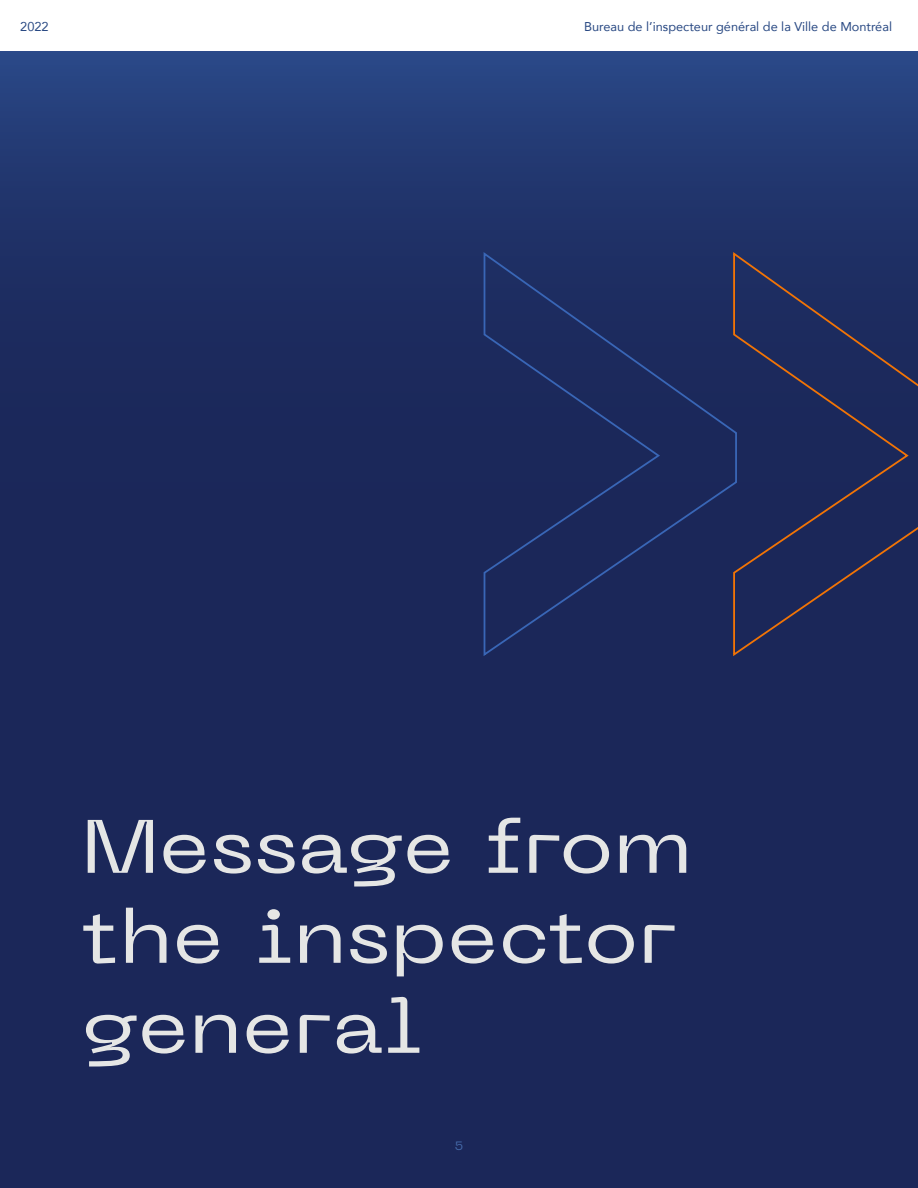
<style>
.page{position:relative;width:918px;height:1188px;background:#1b2759}
.page>*{position:absolute;margin:0;border:0;box-sizing:border-box;transform-origin:0 0}
.t1{font:75px/90px "Neue Machina";letter-spacing:-.005em;color:#e5e6e5;scale:1.16 1}
.t2{font:12.75px "Avenir";color:#294983}
.t3{font:12px "Neue Machina";color:#466baa}
</style>
<div class="page">
<div style="left:0;top:0;width:918px;height:577px;background:linear-gradient(to bottom,#2b4682,#161f4e)"></div>
<div style="left:0;top:0;width:918px;height:50px;background:#fff"></div>
<svg style="left:483px;top:250px;width:249px;height:406px"></svg>
<svg style="left:732px;top:250px;width:186px;height:406px"></svg>
<p class="t2" style="left:20px;top:17px;width:30px">2022</p>
<p class="t2" style="left:584px;top:17px;width:310px">Bureau de l’inspecteur général de la Ville de Montréal</p>
<h1 class="t1" style="left:81px;top:800px;width:528px">Message from the inspector general</h1>
<p class="t3" style="left:455px;top:1139px;width:10px">5</p>
</div>
